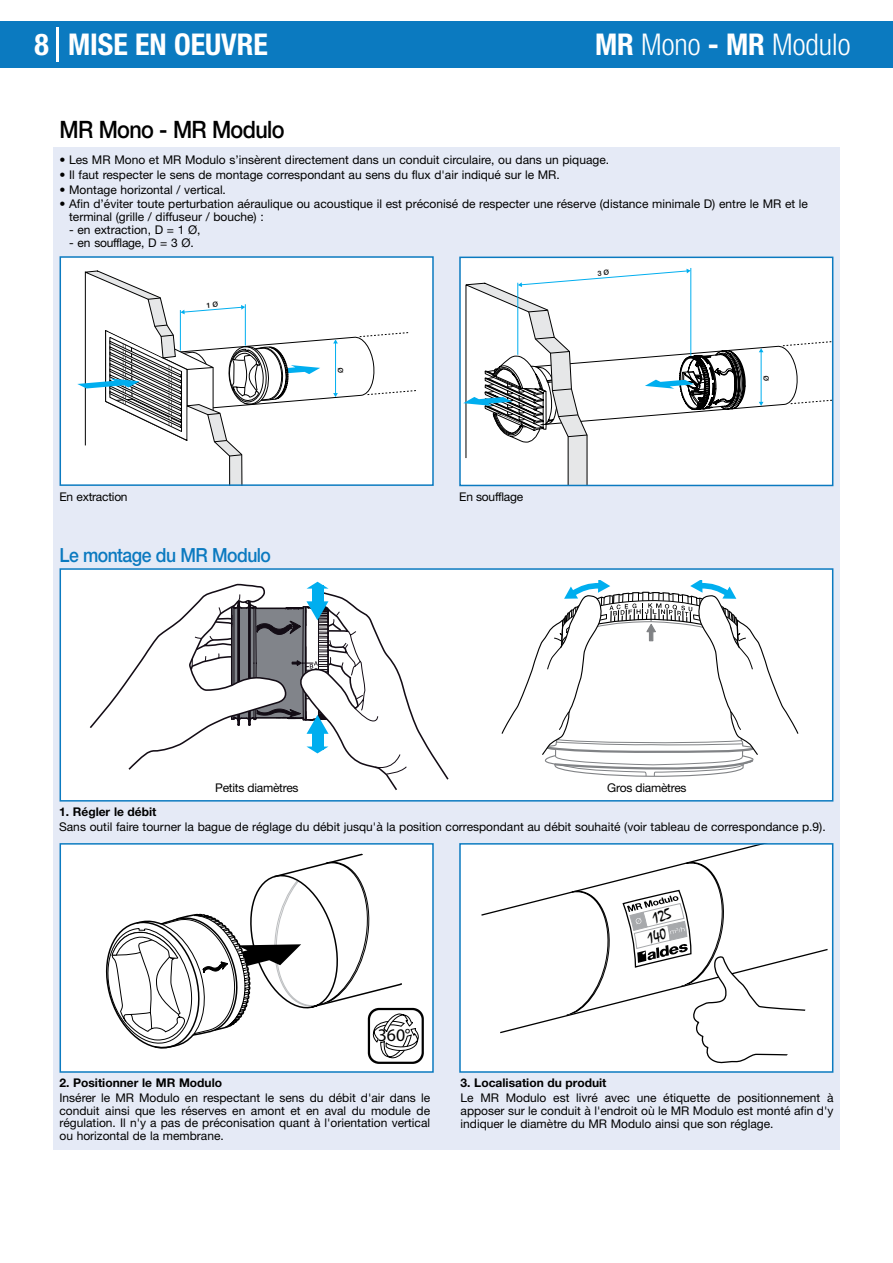
<style>
.page{position:relative;width:893px;height:1263px;background:#fff}
.page>*{position:absolute;margin:0;border:0;box-sizing:border-box;transform-origin:0 0}
.t1{font:300 condensed 30px "Helvetica Neue LT Std";color:#fff}
.t2{font:700 condensed 30px "Helvetica Neue LT Std";color:#fff}
.t3{font:500 24px "Helvetica Neue";letter-spacing:-.03em;color:#000;scale:.9 1}
.t4{font:500 19.5px "Helvetica Neue";letter-spacing:-.03em;color:#0b7ac0;scale:.9 1}
.t5{font:17.85px "Myriad Pro";color:#000}
.t6{font:12px/12.8px "Helvetica Neue";color:#000;text-align:justify}
.t7{font:12px "Helvetica Neue";letter-spacing:-.02em;color:#000}
.t8{font:700 12px "Helvetica Neue";color:#000}
.t9{font:500 7.2px "Helvetica Neue";color:#000}
.s1{font-weight:700}
</style>
<div class="page">
<div style="left:0;top:21px;width:893px;height:47px;background:#0b7ac0"></div>
<hr style="left:56px;top:27px;width:2px;height:34px;background:#fff">
<div style="left:53px;top:147px;width:787px;height:1002px;background:#e5eaf6"></div>
<div style="left:60px;top:569px;width:773px;height:232px;background:#fff"></div>
<svg style="left:90px;top:582px;width:359px;height:208px"></svg>
<div style="left:60px;top:568px;width:773px;height:233px;border:2px solid #0b7ac0"></div>
<div style="left:60px;top:257px;width:373px;height:228px;background:#fff"></div>
<div style="left:60px;top:256px;width:374px;height:230px;border:2px solid #0b7ac0"></div>
<svg style="left:501px;top:580px;width:297px;height:197px"></svg>
<div style="left:60px;top:844px;width:373px;height:228px;background:#fff"></div>
<div style="left:60px;top:843px;width:374px;height:230px;border:2px solid #0b7ac0"></div>
<svg style="left:101px;top:844px;width:323px;height:220px"></svg>
<div style="left:460px;top:844px;width:373px;height:228px;background:#fff"></div>
<div style="left:459px;top:843px;width:374px;height:230px;border:2px solid #0b7ac0"></div>
<svg style="left:77px;top:270px;width:339px;height:215px"></svg>
<svg style="left:481px;top:844px;width:347px;height:220px"></svg>
<svg style="left:463px;top:257px;width:370px;height:228px;background:#eaedee"></svg>
<h1 class="t2" style="left:68px;top:26px;width:201px">MISE EN OEUVRE</h1>
<h1 class="t2" style="left:34px;top:26px;width:16px">8</h1>
<h1 class="t1" style="left:595px;top:27px;width:257px"><span class="s1">MR</span> Mono <span class="s1">- MR</span> Modulo</h1>
<h2 class="t3" style="left:60px;top:115px;width:251px">MR Mono - MR Modulo</h2>
<p class="t6" style="left:60px;top:153px;width:551px">• Les MR Mono et MR Modulo s’insèrent directement dans un conduit circulaire, ou dans un piquage.</p>
<p class="t6" style="left:60px;top:168px;width:502px">• Il faut respecter le sens de montage correspondant au sens du flux d'air indiqué sur le MR.</p>
<p class="t6" style="left:60px;top:183px;width:168px">• Montage horizontal / vertical.</p>
<p class="t6" style="left:69px;top:198px;width:740px;text-indent:-10px">• Afin d’éviter toute perturbation aéraulique ou acoustique il est préconisé de respecter une réserve (distance minimale D) entre le MR et le terminal (grille / diffuseur / bouche) :</p>
<p class="t6" style="left:69px;top:223px;width:133px">- en extraction, D = 1 Ø,</p>
<p class="t7" style="left:69px;top:235px;width:126px">- en soufflage, D = 3 Ø.</p>
<p class="t7" style="left:60px;top:490px;width:70px">En extraction</p>
<h3 class="t4" style="left:60px;top:543px;width:236px">Le montage du MR Modulo</h3>
<p class="t9" style="left:336px;top:373px;width:7px;rotate:-90deg">Ø</p>
<p class="t7" style="left:459px;top:490px;width:65px">En soufflage</p>
<p class="t9" style="left:762px;top:381px;width:7px;rotate:-90deg">Ø</p>
<p class="t7" style="left:215px;top:781px;width:85px">Petits diamètres</p>
<p class="t7" style="left:607px;top:781px;width:81px">Gros diamètres</p>
<p class="t8" style="left:59px;top:805px;width:99px">1. Régler le débit</p>
<p class="t6" style="left:59px;top:820px;width:768px">Sans outil faire tourner la bague de réglage du débit jusqu'à la position correspondant au débit souhaité (voir tableau de correspondance p.9).</p>
<h3 class="t5" style="left:378px;top:1024px;width:34px">360°</h3>
<p class="t8" style="left:60px;top:1075px;width:164px">2. Positionner le MR Modulo</p>
<p class="t6" style="left:60px;top:1091px;width:372px">Insérer le MR Modulo en respectant le sens du débit d'air dans le conduit ainsi que les réserves en amont et en aval du module de régulation. Il n'y a pas de préconisation quant à l'orientation vertical ou horizontal de la membrane.</p>
<p class="t8" style="left:461px;top:1075px;width:147px">3. Localisation du produit</p>
<p class="t6" style="left:461px;top:1091px;width:374px">Le MR Modulo est livré avec une étiquette de positionnement à apposer sur le conduit à l'endroit où le MR Modulo est monté afin d'y indiquer le diamètre du MR Modulo ainsi que son réglage.</p>
</div>
